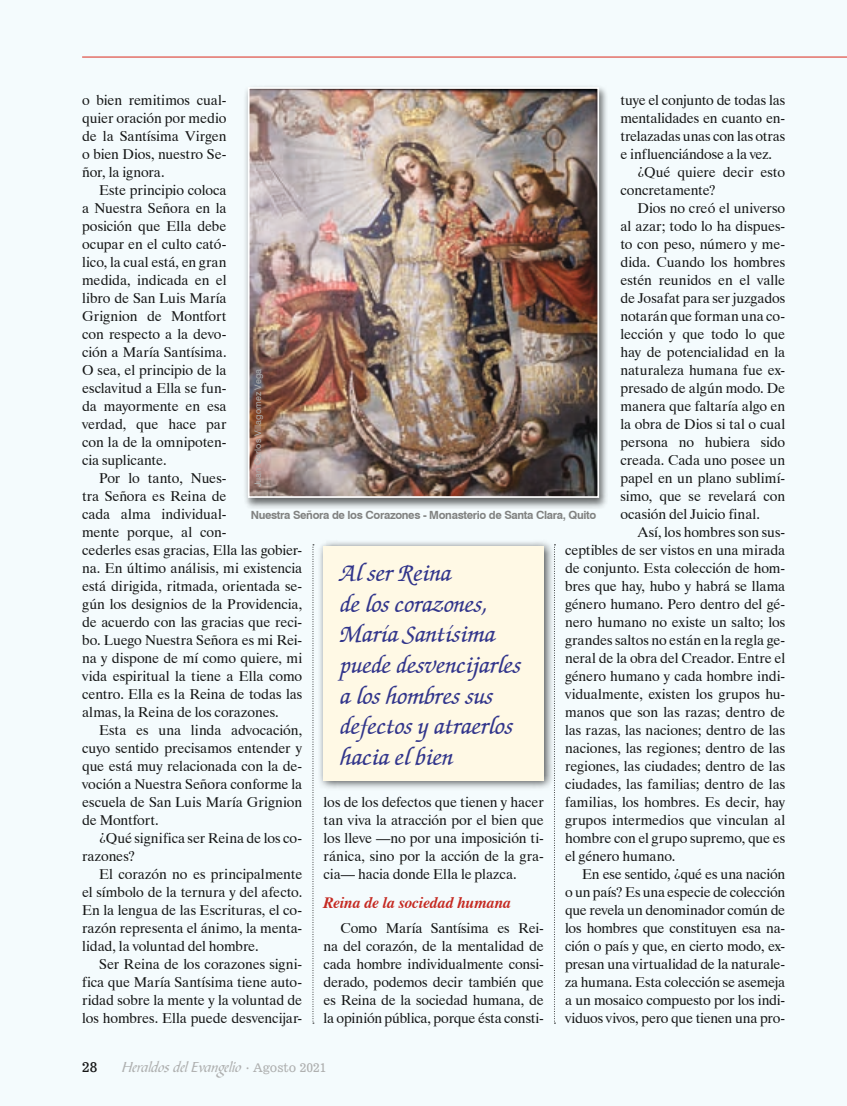
<style>
.page{position:relative;width:847px;height:1106px;background:#fff}
.page>*{position:absolute;margin:0;border:0;box-sizing:border-box;transform-origin:0 0}
.t1{font:italic 500 25.5px/30.6px "Zapf Chancery IT Cby BT";color:#31358b}
.t2{font:italic 700 15.75px "Dutch 801 BT";letter-spacing:.005em;color:#c52a22}
.t3{font:15px "Bible Scr T";color:#afb0b0}
.t4{font:14.25px/18px "Dutch 801 BT";letter-spacing:-.01em;color:#151616;text-align:justify}
.t5{font:13.5px "News 701 BT Roman A";color:#151616}
.t6{font:700 11.25px "Swiss 721 BT";letter-spacing:-.03em;color:#818281}
.t7{font:9px "Swiss 721 BT";letter-spacing:.005em;color:#afb0b0}
.s1{font-family:"News 701 BT Roman A";font-size:12px}
</style>
<div class="page">
<div style="left:0;top:0;width:846px;height:1106px;background:#f4fbfd"></div>
<div style="left:242px;top:84px;width:365px;height:425px;background:#151616;opacity:.65"></div>
<img style="left:247px;top:86px;width:352px;height:413px">
<div style="left:316px;top:539px;width:237px;height:251px;background:#151616;opacity:.75"></div>
<div style="left:323px;top:546px;width:220px;height:234px;background:#fff9e5"></div>
<hr style="left:82px;top:57px;width:764px;height:1px;background:#db2b1e">
<svg style="left:554px;top:544px;width:1px;height:479px"></svg>
<svg style="left:312px;top:544px;width:2px;height:479px"></svg>
<p class="t4" style="left:620px;top:91px;width:166px">tuye el conjunto de todas las</p>
<p class="t4" style="left:620px;top:109px;width:166px">mentalidades en cuanto en-</p>
<p class="t4" style="left:620px;top:127px;width:166px">trelazadas unas con las otras</p>
<p class="t4" style="left:620px;top:145px;width:153px">e influenciándose a la vez.</p>
<p class="t4" style="left:637px;top:163px;width:149px">¿Qué quiere decir esto</p>
<p class="t4" style="left:620px;top:181px;width:97px">concretamente?</p>
<p class="t4" style="left:637px;top:199px;width:149px">Dios no creó el universo</p>
<p class="t4" style="left:620px;top:217px;width:166px">al azar; todo lo ha dispues-</p>
<p class="t4" style="left:620px;top:235px;width:166px">to con peso, número y me-</p>
<p class="t4" style="left:620px;top:253px;width:166px">dida. Cuando los hombres</p>
<p class="t4" style="left:620px;top:271px;width:166px">estén reunidos en el valle</p>
<p class="t4" style="left:620px;top:289px;width:166px">de Josafat para ser juzgados</p>
<p class="t4" style="left:620px;top:307px;width:166px">notarán que forman una co-</p>
<p class="t4" style="left:620px;top:325px;width:166px">lección y que todo lo que</p>
<p class="t4" style="left:620px;top:343px;width:166px">hay de potencialidad en la</p>
<p class="t4" style="left:620px;top:361px;width:166px">naturaleza humana fue ex-</p>
<p class="t4" style="left:620px;top:379px;width:166px">presado de algún modo. De</p>
<p class="t4" style="left:620px;top:397px;width:166px">manera que faltaría algo en</p>
<p class="t4" style="left:620px;top:415px;width:166px">la obra de Dios si tal o cual</p>
<p class="t4" style="left:620px;top:433px;width:166px">persona no hubiera sido</p>
<p class="t4" style="left:620px;top:451px;width:166px">creada. Cada uno posee un</p>
<p class="t4" style="left:620px;top:469px;width:166px">papel en un plano sublimí-</p>
<p class="t4" style="left:620px;top:487px;width:166px">simo, que se revelará con</p>
<p class="t4" style="left:620px;top:505px;width:141px">ocasión del Juicio final.</p>
<p class="t4" style="left:637px;top:523px;width:149px">Así, los hombres son sus-</p>
<p class="t4" style="left:565px;top:541px;width:221px">ceptibles de ser vistos en una mirada</p>
<p class="t4" style="left:565px;top:559px;width:221px">de conjunto. Esta colección de hom-</p>
<p class="t4" style="left:565px;top:577px;width:221px">bres que hay, hubo y habrá se llama</p>
<p class="t4" style="left:565px;top:595px;width:221px">género humano. Pero dentro del gé-</p>
<p class="t4" style="left:565px;top:613px;width:221px">nero humano no existe un salto; los</p>
<p class="t4" style="left:565px;top:631px;width:221px">grandes saltos no están en la regla ge-</p>
<p class="t4" style="left:565px;top:649px;width:221px">neral de la obra del Creador. Entre el</p>
<p class="t4" style="left:565px;top:667px;width:221px">género humano y cada hombre indi-</p>
<p class="t4" style="left:565px;top:685px;width:221px">vidualmente, existen los grupos hu-</p>
<p class="t4" style="left:565px;top:703px;width:221px">manos que son las razas; dentro de</p>
<p class="t4" style="left:565px;top:721px;width:221px">las razas, las naciones; dentro de las</p>
<p class="t4" style="left:565px;top:739px;width:221px">naciones, las regiones; dentro de las</p>
<p class="t4" style="left:565px;top:757px;width:221px">regiones, las ciudades; dentro de las</p>
<p class="t4" style="left:565px;top:775px;width:221px">ciudades, las familias; dentro de las</p>
<p class="t4" style="left:565px;top:793px;width:221px">familias, los hombres. Es decir, hay</p>
<p class="t4" style="left:565px;top:811px;width:221px">grupos intermedios que vinculan al</p>
<p class="t4" style="left:565px;top:829px;width:221px">hombre con el grupo supremo, que es</p>
<p class="t4" style="left:565px;top:847px;width:112px">el género humano.</p>
<p class="t4" style="left:582px;top:865px;width:204px">En ese sentido, ¿qué es una nación</p>
<p class="t4" style="left:565px;top:883px;width:221px">o un país? Es una especie de colección</p>
<p class="t4" style="left:565px;top:901px;width:221px">que revela un denominador común de</p>
<p class="t4" style="left:565px;top:919px;width:221px">los hombres que constituyen esa na-</p>
<p class="t4" style="left:565px;top:937px;width:221px">ción o país y que, en cierto modo, ex-</p>
<p class="t4" style="left:565px;top:955px;width:221px">presan una virtualidad de la naturale-</p>
<p class="t4" style="left:565px;top:973px;width:221px">za humana. Esta colección se asemeja</p>
<p class="t4" style="left:565px;top:991px;width:221px">a un mosaico compuesto por los indi-</p>
<p class="t4" style="left:565px;top:1009px;width:221px">viduos vivos, pero que tienen una pro-</p>
<p class="t4" style="left:82px;top:91px;width:146px">o bien remitimos cual&shy;quier oración por medio de la Santísima Virgen o bien Dios, nuestro Se&shy;ñor, la ignora.</p>
<p class="t4" style="left:82px;top:181px;width:146px;text-indent:17px">Este principio coloca a Nuestra Señora en la posición que Ella debe ocupar en el culto cató&shy;lico, la cual está, en gran medida, indicada en el libro de San Luis María Grignion de Montfort con respecto a la devo&shy;ción a María Santísima.<br>O sea, el principio de la esclavitud a Ella se fun&shy;da mayormente en esa verdad, que hace par con la de la omnipoten&shy;cia suplicante.</p>
<p class="t4" style="left:82px;top:469px;width:222px;text-align:left;text-indent:17px">Por lo tanto, Nues-<br>tra Señora es Reina de<br>cada alma individual-<br>mente porque, al con-<br>cederles esas gracias, Ella las gobier&shy;na. En último análisis, mi existencia está dirigida, ritmada, orientada se&shy;gún los designios de la Providencia, de acuerdo con las gracias que reci&shy;bo. Luego Nuestra Señora es mi Rei&shy;na y dispone de mí como quiere, mi vida espiritual la tiene a Ella como centro. Ella es la Reina de todas las almas, la Reina de los corazones.</p>
<p class="t4" style="left:82px;top:721px;width:221px;text-indent:17px">Esta es una linda advocación, cuyo sentido precisamos entender y que está muy relacionada con la de&shy;voción a Nuestra Señora conforme la escuela de San Luis María Grignion de Montfort.</p>
<p class="t4" style="left:82px;top:829px;width:221px;text-indent:17px">¿Qué significa ser Reina de los co&shy;razones?</p>
<p class="t4" style="left:82px;top:865px;width:222px;text-indent:17px">El corazón no es principalmente el símbolo de la ternura y del afecto.<br>En la lengua de las Escrituras, el co&shy;razón representa el ánimo, la menta&shy;lidad, la voluntad del hombre.</p>
<p class="t4" style="left:82px;top:955px;width:221px;text-indent:17px">Ser Reina de los corazones signi&shy;fica que María Santísima tiene auto&shy;ridad sobre la mente y la voluntad de los hombres. Ella puede desvencijar-</p>
<p class="t7" style="left:252px;top:487px;width:120px;rotate:-90deg">Juan Carlos Villagomez Vega</p>
<p class="t6" style="left:250px;top:508px;width:347px">Nuestra Señora de los Corazones - Monasterio de Santa Clara, Quito</p>
<h1 class="t1" style="left:340px;top:559px;width:182px">Al ser Reina<br>de los corazones,<br>María Santísima puede desvencijarles a los hombres sus defectos y atraerlos hacia el bien</h1>
<p class="t4" style="left:323px;top:793px;width:221px">los de los defectos que tienen y hacer tan viva la atracción por el bien que los lleve —no por una imposición ti&shy;ránica, sino por la acción de la gra&shy;cia— hacia donde Ella le plazca.</p>
<p class="t2" style="left:323px;top:892px;width:189px">Reina de la sociedad humana</p>
<p class="t4" style="left:323px;top:919px;width:221px;text-indent:17px">Como María Santísima es Rei&shy;na del corazón, de la mentalidad de cada hombre individualmente consi&shy;derado, podemos decir también que es Reina de la sociedad humana, de la opinión pública, porque ésta consti-</p>
<p class="t5" style="left:82px;top:1058px;width:17px">28</p>
<p class="t3" style="left:122px;top:1057px;width:206px">Heraldos del Evangelio <sub>·</sub> <span class="s1">Agosto 2021</span></p>
</div>
